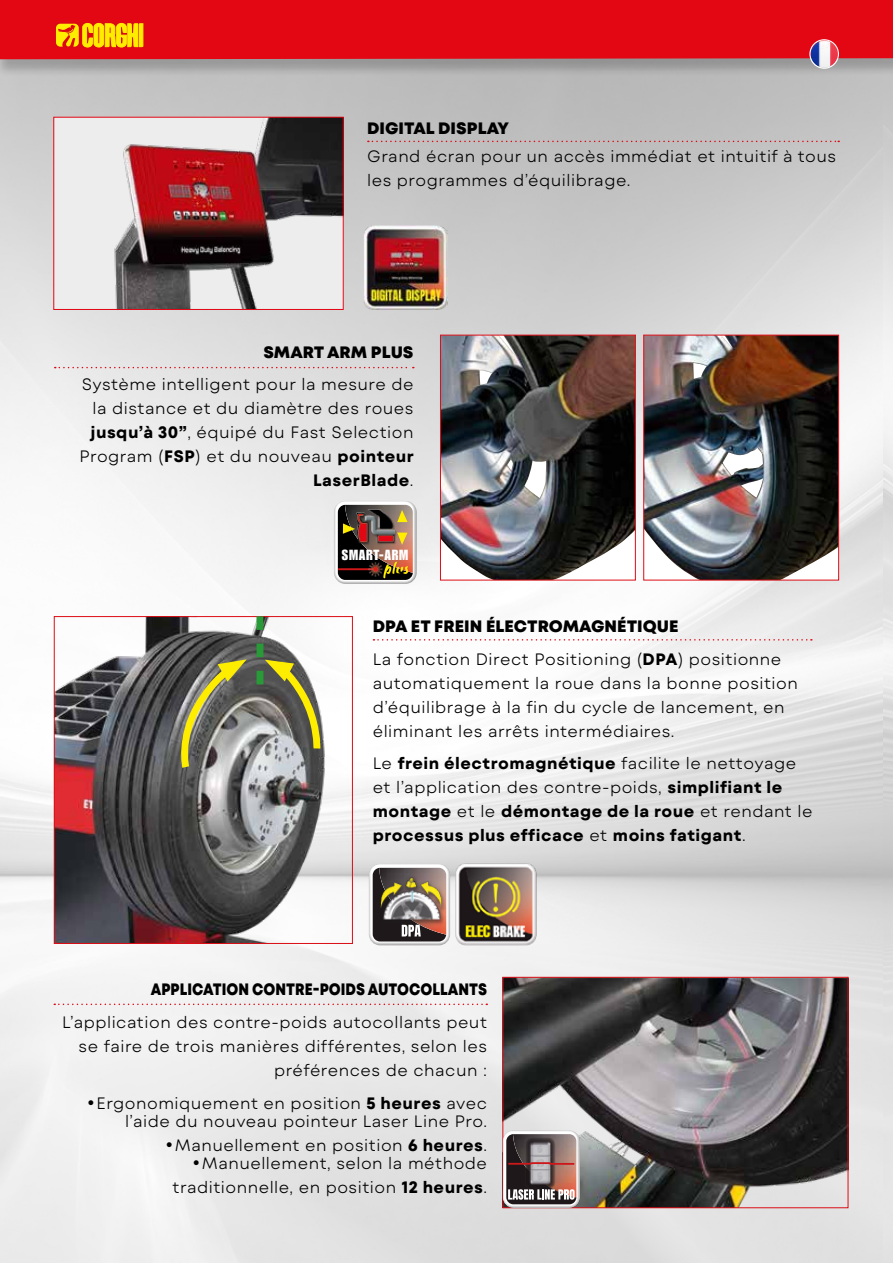
<style>
.page{position:relative;width:893px;height:1263px;background:#fff}
.page>*{position:absolute;margin:0;border:0;box-sizing:border-box;transform-origin:0 0}
.t1{font:300 16.5px/24px "Mont Blanc";letter-spacing:.03em;color:#000;text-align:right}
.t2{font:700 16.5px/24px "Mont Blanc";letter-spacing:.03em;color:#000}
.t3{font:800 16.5px "Mont Blanc";color:#000;scale:.85 1}
.t4{font:800 16.5px "Mont Blanc";color:#000}
.t5{font:14.4px "Impact LT Std";letter-spacing:.05em;color:#fff}
.s1{font-weight:700}
.s2{font-weight:800}
.s3{font-weight:300}
.s4{font-family:"Bitstream Vera Sans";font-weight:400;font-style:italic}
</style>
<div class="page">
<img style="left:0;top:114px;width:883px;height:1149px">
<div style="left:0;top:0;width:893px;height:114px;background:#bfbfbf"></div>
<svg style="left:0;top:0;width:893px;height:96px;fill:#e30613"></svg>
<svg style="left:54px;top:22px;width:91px;height:26px"></svg>
<svg style="left:56px;top:23px;width:87px;height:24px;background:#f6b504"></svg>
<img style="left:56px;top:119px;width:285px;height:189px">
<div style="left:54px;top:117px;width:289px;height:193px;border:1px solid #e30613"></div>
<img style="left:364px;top:226px;width:84px;height:84px">
<img style="left:442px;top:337px;width:192px;height:241px">
<div style="left:440px;top:335px;width:196px;height:245px;border:1px solid #dc0d15"></div>
<img style="left:645px;top:337px;width:192px;height:241px">
<div style="left:643px;top:335px;width:196px;height:245px;border:1px solid #dc0d15"></div>
<svg style="left:334px;top:501px;width:83px;height:83px"></svg>
<img style="left:336px;top:503px;width:79px;height:79px">
<img style="left:56px;top:618px;width:295px;height:324px">
<div style="left:54px;top:616px;width:299px;height:328px;border:1px solid #dc0d15"></div>
<svg style="left:170px;top:659px;width:77px;height:115px;background:#838165"></svg>
<svg style="left:257px;top:616px;width:70px;height:139px"></svg>
<svg style="left:369px;top:864px;width:81px;height:81px"></svg>
<img style="left:371px;top:866px;width:77px;height:77px">
<img style="left:454px;top:863px;width:84px;height:84px">
<img style="left:505px;top:979px;width:341px;height:227px">
<div style="left:503px;top:977px;width:345px;height:231px;border:1px solid #dc0d15"></div>
<svg style="left:503px;top:1130px;width:77px;height:78px"></svg>
<svg style="left:504px;top:1132px;width:74px;height:74px;background:#867371"></svg>
<img style="left:810px;top:40px;width:28px;height:28px;border-radius:14px">
<div style="left:809px;top:39px;width:30px;height:30px;border:1px solid #fff;border-radius:50%"></div>
<svg style="left:55px;top:367px;width:359px;height:1px"></svg>
<svg style="left:54px;top:1003px;width:433px;height:2px"></svg>
<svg style="left:373px;top:639px;width:439px;height:2px"></svg>
<svg style="left:368px;top:141px;width:471px;height:1px"></svg>
<p class="t4" style="left:367px;top:117px;width:143px">DIGITAL DISPLAY</p>
<p class="t1" style="left:367px;top:144px;width:471px;text-align:left">Grand écran pour un accès immédiat et intuitif à tous les programmes d’équilibrage.</p>
<p class="t4" style="left:263px;top:341px;width:152px">SMART ARM PLUS</p>
<p class="t1" style="left:79px;top:373px;width:336px">Système intelligent pour la mesure de la distance et du diamètre des roues <span class="s1">jusqu’à 30”</span>, équipé du Fast Selection<br>Program (<span class="s1">FSP</span>) et du nouveau <span class="s1">pointeur<br>LaserBlade</span>.</p>
<p class="t5" style="left:342px;top:546px;width:68px">SMART-ARM</p>
<p class="t1" style="left:373px;top:610px;width:410px;line-height:32.5px;text-align:left"><span class="s2">DPA ET FREIN ÉLECTROMAGNÉTIQUE<br></span>La fonction Direct Positioning (<span class="s1">DPA</span>) positionne</p>
<p class="t1" style="left:373px;top:671px;width:427px;text-align:left">automatiquement la roue dans la bonne position d’équilibrage à la fin du cycle de lancement, en éliminant les arrêts intermédiaires.</p>
<p class="t2" style="left:373px;top:752px;width:441px"><span class="s3">Le</span> frein électromagnétique <span class="s3">facilite le nettoyage et l’application des contre-poids,</span> simplifiant le montage <span class="s3">et le</span> démontage de la roue <span class="s3">et rendant le </span>processus plus efficace <span class="s3">et</span> moins fatigant<span class="s3">.</span></p>
<p class="t3" style="left:151px;top:979px;width:397px">APPLICATION CONTRE-POIDS AUTOCOLLANTS</p>
<p class="t1" style="left:62px;top:1010px;width:426px">L’application des contre-poids autocollants peut se faire de trois manières différentes, selon les préférences de chacun :</p>
<p class="t1" style="left:86px;top:1094px;width:402px;line-height:18px"><span class="s4">•</span>Ergonomiquement en position <span class="s1">5 heures</span> avec l’aide du nouveau pointeur Laser Line Pro.</p>
<p class="t1" style="left:165px;top:1133px;width:324px"><span class="s4">•</span>Manuellement en position <span class="s1">6 heures</span>.</p>
<p class="t1" style="left:173px;top:1151px;width:316px"><span class="s4">•</span>Manuellement, selon la méthode traditionnelle, en position <span class="s1">12 heures</span>.</p>
</div>
